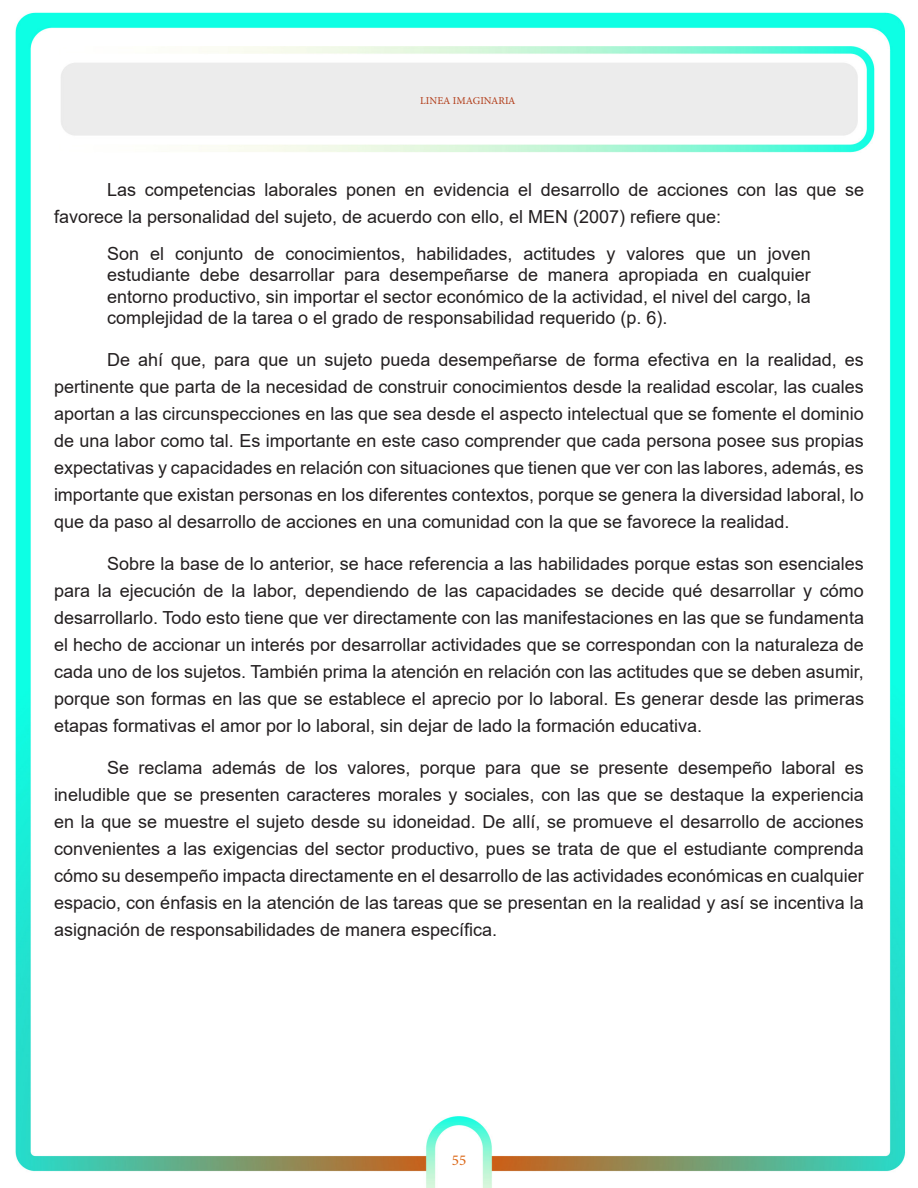
<style>
.page{position:relative;width:918px;height:1188px;background:#fff}
.page>*{position:absolute;margin:0;border:0;box-sizing:border-box;transform-origin:0 0}
.t1{font:18px/27px "Arial";color:#231f20;text-align:justify}
.t2{font:15px "Minion Pro";color:#db6514}
.t3{font:10.5px "Minion Pro";color:#b13b17}
</style>
<div class="page">
<img style="left:15px;top:12px;width:891px;height:1176px">
<p class="t3" style="left:420px;top:93px;width:97px">LINEA IMAGINARIA</p>
<p class="t1" style="left:54px;top:176px;width:812px;text-indent:53px">Las competencias laborales ponen en evidencia el desarrollo de acciones con las que se favorece la personalidad del sujeto, de acuerdo con ello, el MEN (2007) refiere que:</p>
<p class="t1" style="left:107px;top:242px;width:705px;line-height:21.6px">Son el conjunto de conocimientos, habilidades, actitudes y valores que un joven estudiante debe desarrollar para desempeñarse de manera apropiada en cualquier entorno productivo, sin importar el sector económico de la actividad, el nivel del cargo, la complejidad de la tarea o el grado de responsabilidad requerido (p. 6).</p>
<p class="t1" style="left:54px;top:346px;width:811px;text-indent:53px">De ahí que, para que un sujeto pueda desempeñarse de forma efectiva en la realidad, es pertinente que parta de la necesidad de construir conocimientos desde la realidad escolar, las cuales aportan a las circunspecciones en las que sea desde el aspecto intelectual que se fomente el dominio de una labor como tal. Es importante en este caso comprender que cada persona posee sus propias expectativas y capacidades en relación con situaciones que tienen que ver con las labores, además, es importante que existan personas en los diferentes contextos, porque se genera la diversidad laboral, lo que da paso al desarrollo de acciones en una comunidad con la que se favorece la realidad.</p>
<p class="t1" style="left:54px;top:550px;width:812px;text-indent:53px">Sobre la base de lo anterior, se hace referencia a las habilidades porque estas son esenciales para la ejecución de la labor, dependiendo de las capacidades se decide qué desarrollar y cómo desarrollarlo. Todo esto tiene que ver directamente con las manifestaciones en las que se fundamenta el hecho de accionar un interés por desarrollar actividades que se correspondan con la naturaleza de cada uno de los sujetos. También prima la atención en relación con las actitudes que se deben asumir, porque son formas en las que se establece el aprecio por lo laboral. Es generar desde las primeras etapas formativas el amor por lo laboral, sin dejar de lado la formación educativa.</p>
<p class="t1" style="left:54px;top:754px;width:811px;text-indent:53px">Se reclama además de los valores, porque para que se presente desempeño laboral es ineludible que se presenten caracteres morales y sociales, con las que se destaque la experiencia en la que se muestre el sujeto desde su idoneidad. De allí, se promueve el desarrollo de acciones convenientes a las exigencias del sector productivo, pues se trata de que el estudiante comprenda cómo su desempeño impacta directamente en el desarrollo de las actividades económicas en cualquier espacio, con énfasis en la atención de las tareas que se presentan en la realidad y así se incentiva la asignación de responsabilidades de manera específica.</p>
<p class="t2" style="left:452px;top:1150px;width:16px">55</p>
</div>
